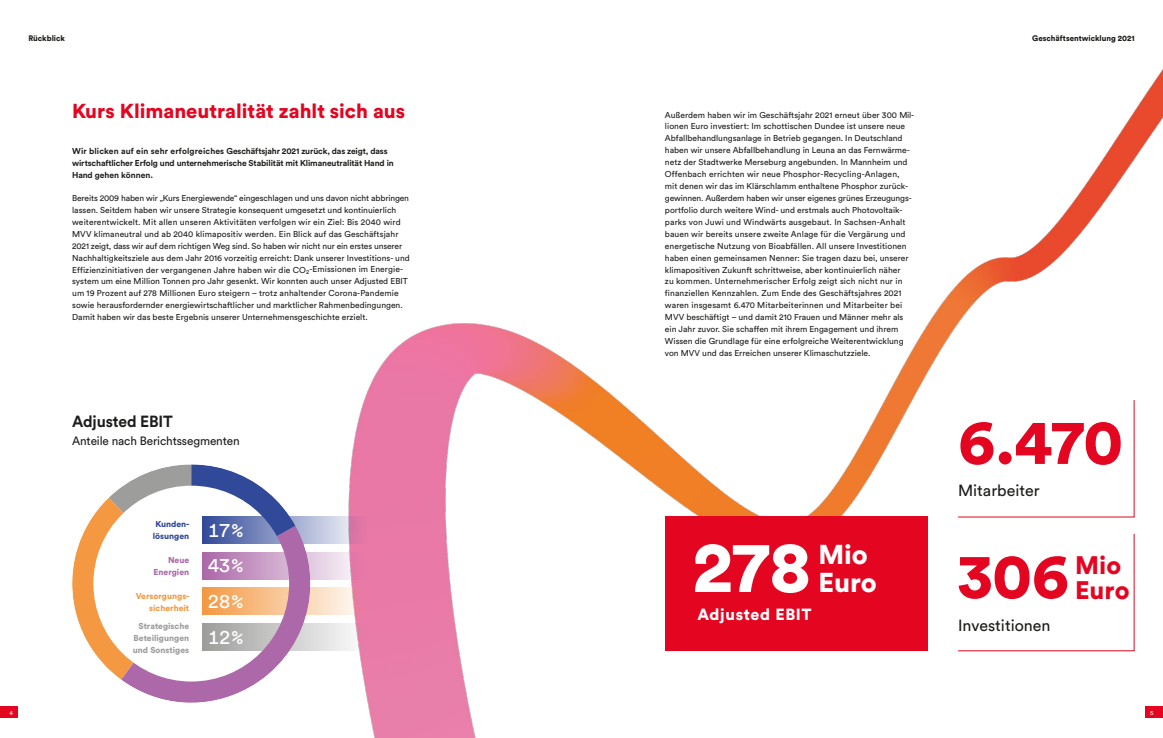
<style>
.page{position:relative;width:1163px;height:738px;background:#fff}
.page>*{position:absolute;margin:0;border:0;box-sizing:border-box;transform-origin:0 0}
.t1{font:900 72px "Circular Pro";color:#fff}
.t2{font:900 63px "Circular Pro";color:#e40521}
.t3{font:900 27px/27.5px "Circular Pro";color:#fff}
.t4{font:900 25.1px/25.6px "Circular Pro";color:#e40521}
.t5{font:900 20px "Circular Pro";color:#e40521}
.t6{font:20px/35.7px "Circular Pro";color:#fff;text-align:justify}
.t7{font:16px "Circular Pro";color:#1d1d1b}
.t8{font:700 16px "Circular Pro";letter-spacing:-.01em;color:#1d1d1b}
.t9{font:900 16px "Circular Pro";letter-spacing:.04em;color:#fff}
.t10{font:12px "Circular Pro";letter-spacing:-.01em;color:#1d1d1b}
.t11{font:8.5px/11.9px "Circular Pro";color:#1d1d1b}
.t12{font:700 8.5px/12px "Circular Pro";letter-spacing:-.015em;color:#1d1d1b}
.t13{font:900 8.5px/11.9px "Circular Pro";color:#9d9d9c;text-align:justify}
.t14{font:900 8.5px/11.9px "Circular Pro";color:#f49942;text-align:right}
.t15{font:900 8.5px/11.9px "Circular Pro";color:#314999;text-align:center}
.t16{font:900 8.5px/11.9px "Circular Pro";color:#ac68a8;text-align:right}
.t17{font:900 8px "Circular Pro";color:#1d1d1b}
.t18{font:6px "Circular Pro";color:#fff}
</style>
<div class="page">
<div style="left:0;top:706px;width:17px;height:11px;background:#e40521"></div>
<img style="left:310px;top:70px;width:852px;height:667px">
<svg style="left:310px;top:515px;width:56px;height:28px;background:#d3b7d2"></svg>
<svg style="left:310px;top:551px;width:56px;height:28px;background:#e9c0d7"></svg>
<svg style="left:310px;top:587px;width:56px;height:27px;background:#f7cec8"></svg>
<svg style="left:310px;top:623px;width:56px;height:27px;fill:#e7e7e7"></svg>
<svg style="left:72px;top:464px;width:238px;height:238px"></svg>
<svg style="left:956px;top:399px;width:178px;height:118px"></svg>
<svg style="left:956px;top:532px;width:178px;height:119px"></svg>
<div style="left:665px;top:515px;width:262px;height:135px;background:#e40521"></div>
<p class="t17" style="left:28px;top:32px;width:38px">Rückblick</p>
<p class="t17" style="left:1032px;top:32px;width:104px">Geschäftsentwicklung 2021</p>
<h3 class="t5" style="left:72px;top:96px;width:334px">Kurs Klimaneutralität zahlt sich aus</h3>
<p class="t12" style="left:72px;top:144px;width:323px">Wir blicken auf ein sehr erfolgreiches Geschäftsjahr 2021 zurück, das zeigt, dass wirtschaftlicher Erfolg und unternehmerische Stabilität mit Klimaneutralität Hand in<br>Hand gehen können.</p>
<p class="t11" style="left:72px;top:191px;width:339px">Bereits 2009 haben wir „Kurs Energiewende“ eingeschlagen und uns davon nicht abbringen lassen. Seitdem haben wir unsere Strategie konsequent umgesetzt und kontinuierlich weiterentwickelt. Mit allen unseren Aktivitäten verfolgen wir ein Ziel: Bis 2040 wird MVV klimaneutral und ab 2040 klimapositiv werden. Ein Blick auf das Geschäftsjahr 2021 zeigt, dass wir auf dem richtigen Weg sind. So haben wir nicht nur ein erstes unserer Nachhaltigkeitsziele aus dem Jahr 2016 vorzeitig erreicht: Dank unserer Investitions- und Effizienzinitiativen der vergangenen Jahre haben wir die CO<sub>2</sub>-Emissionen im Energie&shy;system um eine Million Tonnen pro Jahr gesenkt. Wir konnten auch unser Adjusted EBIT um 19 Prozent auf 278 Millionen Euro steigern – trotz anhaltender Corona-Pandemie sowie herausfordernder energiewirtschaftlicher und marktlicher Rahmenbedingungen.<br>Damit haben wir das beste Ergebnis unserer Unternehmensgeschichte erzielt.</p>
<h3 class="t8" style="left:72px;top:410px;width:102px">Adjusted EBIT</h3>
<h3 class="t10" style="left:72px;top:432px;width:169px">Anteile nach Berichtssegmenten</h3>
<p class="t15" style="left:153px;top:517px;width:38px">Kunden&shy;lösungen</p>
<p class="t16" style="left:154px;top:553px;width:37px">Neue<br>Energien</p>
<p class="t14" style="left:136px;top:589px;width:55px">Versorgungs&shy;sicherheit</p>
<p class="t13" style="left:133px;top:619px;width:58px;text-indent:6px">Strategische Beteiligungen und Sonstiges</p>
<h3 class="t6" style="left:208px;top:510px;width:36px">17 % 43 % 28 % 12 %</h3>
<p class="t11" style="left:665px;top:108px;width:250px">Außerdem haben wir im Geschäftsjahr 2021 erneut über 300 Mil&shy;lionen Euro investiert: Im schottischen Dundee ist unsere neue Abfallbehandlungsanlage in Betrieb gegangen. In Deutschland haben wir unsere Abfallbehandlung in Leuna an das Fernwärme&shy;netz der Stadtwerke Merseburg angebunden. In Mannheim und Offenbach errichten wir neue Phosphor-Recycling-Anlagen, mit denen wir das im Klärschlamm enthaltene Phosphor zurück&shy;gewinnen. Außerdem haben wir unser eigenes grünes Erzeugungs&shy;portfolio durch weitere Wind- und erstmals auch Photovoltaik&shy;parks von Juwi und Windwärts ausgebaut. In Sachsen-Anhalt bauen wir bereits unsere zweite Anlage für die Vergärung und energetische Nutzung von Bioabfällen. All unsere Investitionen haben einen gemeinsamen Nenner: Sie tragen dazu bei, unserer klimapositiven Zukunft schrittweise, aber kontinuierlich näher<br>zu kommen. Unternehmerischer Erfolg zeigt sich nicht nur in finanziellen Kennzahlen. Zum Ende des Geschäftsjahres 2021 waren insgesamt 6.470 Mitarbeiterinnen und Mitarbeiter bei MVV beschäftigt – und damit 210 Frauen und Männer mehr als ein Jahr zuvor. Sie schaffen mit ihrem Engagement und ihrem Wissen die Grundlage für eine erfolgreiche Weiterentwicklung von MVV und das Erreichen unserer Klimaschutzziele.</p>
<h1 class="t1" style="left:692px;top:516px;width:119px">278</h1>
<h3 class="t9" style="left:697px;top:602px;width:116px">Adjusted EBIT</h3>
<h3 class="t3" style="left:818px;top:539px;width:60px">Mio<br>Euro</h3>
<h2 class="t2" style="left:957px;top:397px;width:166px">6.470</h2>
<h3 class="t7" style="left:957px;top:479px;width:83px">Mitarbeiter</h3>
<h2 class="t2" style="left:957px;top:531px;width:112px">306</h2>
<h3 class="t7" style="left:957px;top:613px;width:94px">Investitionen</h3>
<h3 class="t4" style="left:1074px;top:550px;width:56px">Mio<br>Euro</h3>
<p class="t18" style="left:9px;top:707px;width:5px">4</p>
<p class="t18" style="left:1149px;top:707px;width:5px">5</p>
</div>
